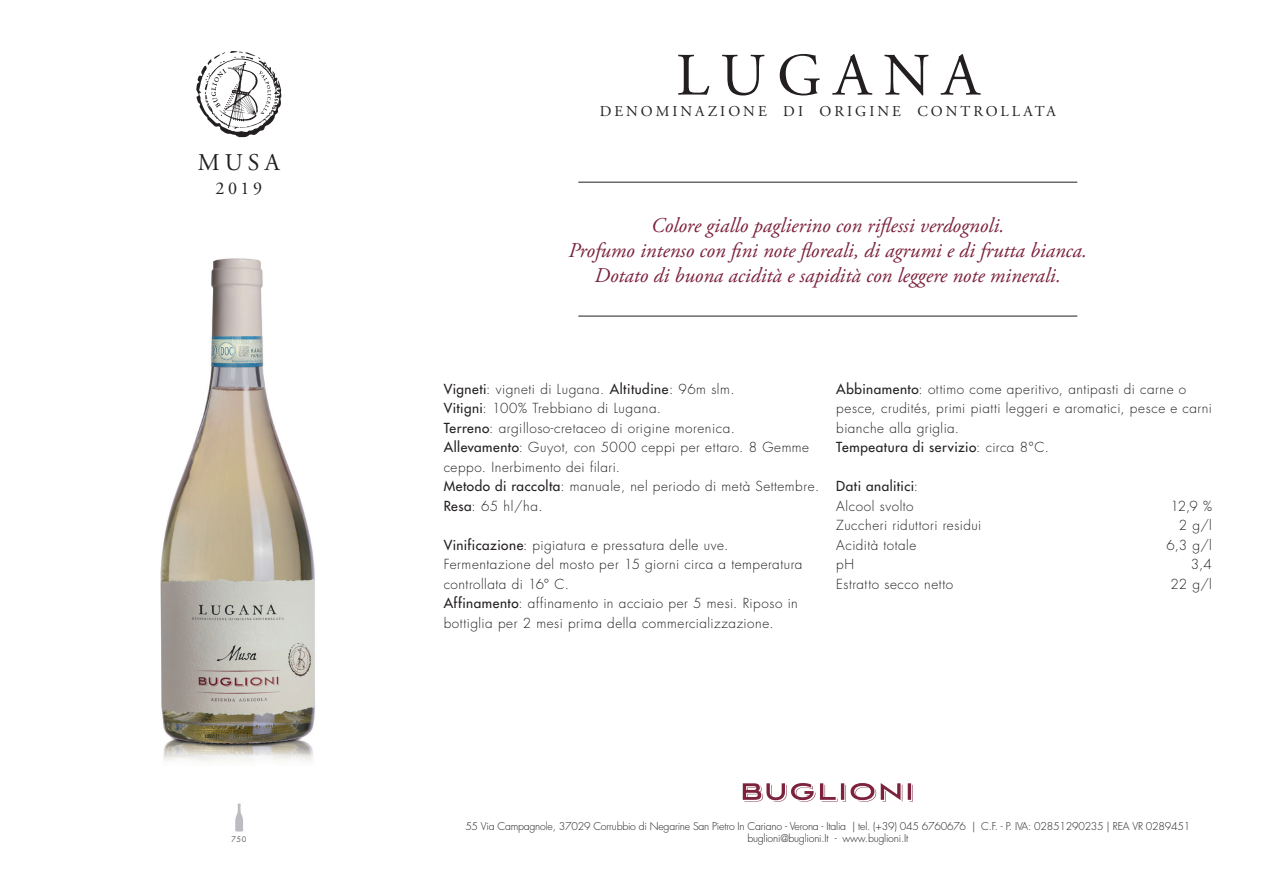
<style>
.page{position:relative;width:1263px;height:893px;background:#fff}
.page>*{position:absolute;margin:0;border:0;box-sizing:border-box;transform-origin:0 0}
.t1{font:60px "Adobe Garamond Pro";letter-spacing:.2em;color:#231f20}
.t2{font:24px "Adobe Garamond Pro";color:#231f20}
.t3{font:italic 21px "Adobe Garamond Pro";color:#7c223d}
.t4{font:18px "Adobe Garamond Pro";color:#231f20}
.t5{font:15px "Adobe Garamond Pro";letter-spacing:.2em;color:#231f20}
.t6{font:300 13.5px/19.5px "Futura Std";letter-spacing:.04em;color:#231f20}
.t7{font:500 13.5px "Futura Std";letter-spacing:.035em;color:#231f20}
.t8{font:300 10.5px "Futura Std";letter-spacing:-.02em;color:#231f20}
.t9{font:7.5px "Futura Std";color:#57585a}
.s1{font-weight:500}
.s2{font-weight:300}
</style>
<div class="page">
<svg style="left:743px;top:783px;width:170px;height:19px"></svg>
<img style="left:160px;top:258px;width:155px;height:503px">
<hr style="left:578px;top:182px;width:499px;height:1px;background:#231f20">
<hr style="left:578px;top:316px;width:499px;height:1px;background:#231f20">
<svg style="left:235px;top:804px;width:8px;height:27px"></svg>
<svg style="left:196px;top:51px;width:85px;height:86px"></svg>
<p class="t2" style="left:198px;top:148px;width:83px">MUSA</p>
<p class="t4" style="left:215px;top:178px;width:48px">2019</p>
<p class="t9" style="left:231px;top:834px;width:16px">750</p>
<p class="t1" style="left:676px;top:40px;width:305px">LUGANA</p>
<p class="t5" style="left:600px;top:102px;width:458px">DENOMINAZIONE DI ORIGINE CONTROLLATA</p>
<p class="t3" style="left:651px;top:212px;width:355px">Colore giallo paglierino con riflessi verdognoli.</p>
<p class="t3" style="left:568px;top:237px;width:520px">Profumo intenso con fini note floreali, di agrumi e di frutta bianca.</p>
<p class="t3" style="left:595px;top:263px;width:468px">Dotato di buona acidità e sapidità con leggere note minerali.</p>
<p class="t6" style="left:444px;top:380px;width:293px"><span class="s1">Vigneti</span>: vigneti di Lugana. <span class="s1">Altitudine</span>: 96m slm.</p>
<p class="t6" style="left:444px;top:399px;width:219px"><span class="s1">Vitigni</span>: 100% Trebbiano di Lugana.</p>
<p class="t6" style="left:444px;top:419px;width:293px"><span class="s1">Terreno</span>: argilloso-cretaceo di origine morenica.</p>
<p class="t6" style="left:444px;top:438px;width:367px"><span class="s1">Allevamento</span>: Guyot, con 5000 ceppi per ettaro. 8 Gemme ceppo. Inerbimento dei filari.</p>
<p class="t6" style="left:444px;top:477px;width:377px"><span class="s1">Metodo di raccolta</span>: manuale, nel periodo di metà Settembre.</p>
<p class="t6" style="left:444px;top:497px;width:100px"><span class="s1">Resa</span>: 65 hl/ha.</p>
<p class="t6" style="left:444px;top:536px;width:360px"><span class="s1">Vinificazione</span>: pigiatura e pressatura delle uve.<br>Fermentazione del mosto per 15 giorni circa a temperatura controllata di 16° C.</p>
<p class="t6" style="left:444px;top:594px;width:356px"><span class="s1">Affinamento</span>: affinamento in acciaio per 5 mesi. Riposo in bottiglia per 2 mesi prima della commercializzazione.</p>
<p class="t6" style="left:836px;top:380px;width:377px"><span class="s1">Abbinamento</span>: ottimo come aperitivo, antipasti di carne o pesce, crudités, primi piatti leggeri e aromatici, pesce e carni bianche alla griglia.</p>
<p class="t7" style="left:836px;top:439px;width:214px">Tempeatura di servizio<span class="s2">: circa 8°C.</span></p>
<p class="t7" style="left:836px;top:478px;width:83px">Dati analitici<span class="s2">:</span></p>
<p class="t6" style="left:836px;top:497px;width:79px">Alcool svolto</p>
<p class="t6" style="left:1170px;top:497px;width:43px">12,9 %</p>
<p class="t6" style="left:836px;top:516px;width:147px">Zuccheri riduttori residui</p>
<p class="t6" style="left:1179px;top:516px;width:35px">2 g/l</p>
<p class="t6" style="left:836px;top:536px;width:82px">Acidità totale</p>
<p class="t6" style="left:1166px;top:536px;width:47px">6,3 g/l</p>
<p class="t6" style="left:836px;top:555px;width:19px">pH</p>
<p class="t6" style="left:1191px;top:555px;width:23px">3,4</p>
<p class="t6" style="left:836px;top:575px;width:118px">Estratto secco netto</p>
<p class="t6" style="left:1170px;top:575px;width:43px">22 g/l</p>
<p class="t8" style="left:465px;top:820px;width:726px">55 Via Campagnole, 37029 Corrubbio di Negarine San Pietro In Cariano - Verona - Italia | tel. (+39) 045 6760676 | C.F. - P. IVA: 02851290235 | REA VR 0289451</p>
<p class="t8" style="left:747px;top:832px;width:162px">buglioni@buglioni.It - www.buglioni.It</p>
</div>
